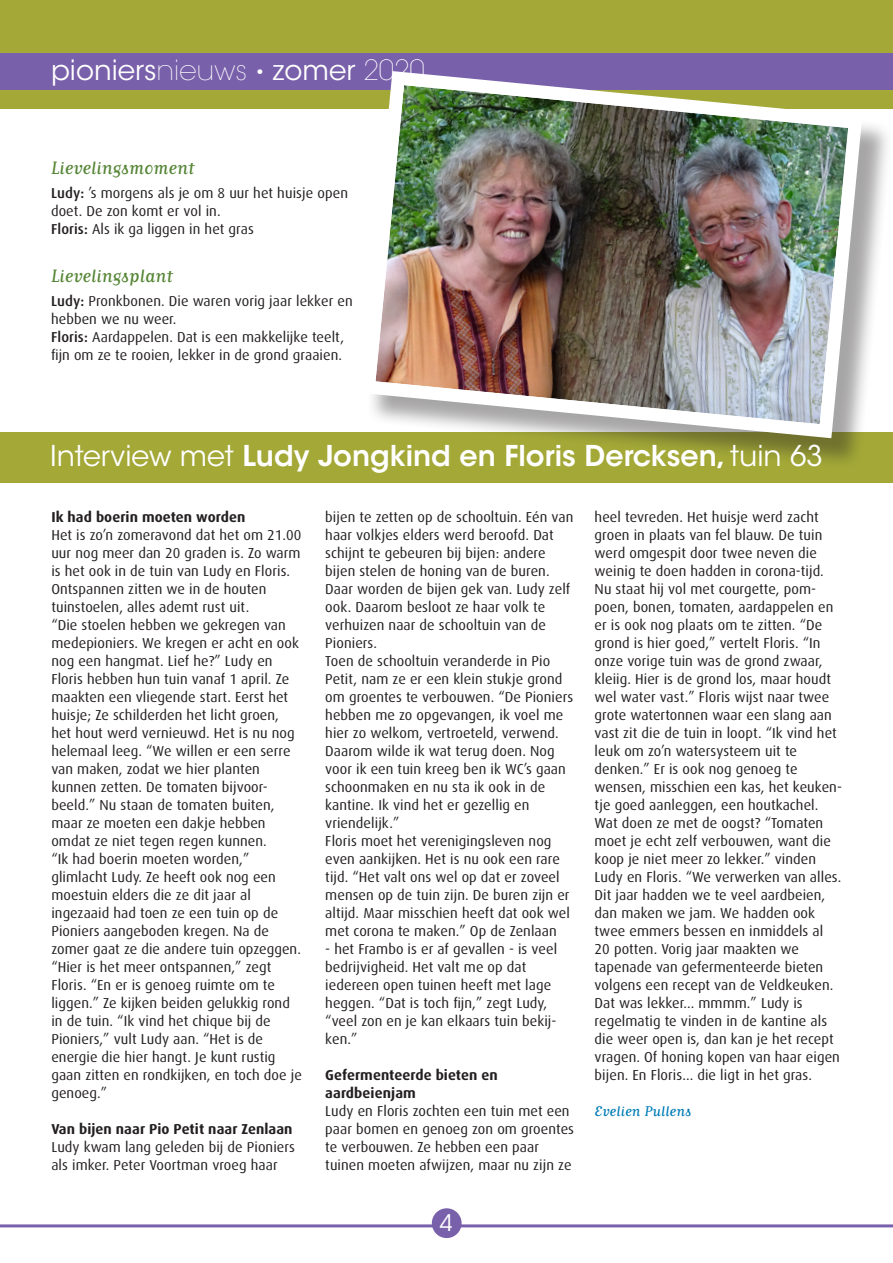
<style>
.page{position:relative;width:893px;height:1263px;background:#fff}
.page>*{position:absolute;margin:0;border:0;box-sizing:border-box;transform-origin:0 0}
.t1{font:600 28.5px "ITC Avant Garde Std";color:#fff}
.t2{font:27.75px "ITC Avant Garde Std";color:#fff}
.t3{font:22.8px "ITC Avant Garde Std";color:#fff}
.inleiding{font:21px "Matrix Script";color:#578637}
.auteur{font:16.5px "Matrix Script";letter-spacing:.005em;color:#007cb6}
.bodytekst{font:14.4px/18px "Dax";letter-spacing:.005em;color:#231f20}
.bodytekst-2{font:700 14.4px/18px "Dax";letter-spacing:.005em;color:#231f20}
.s1{font-weight:200}
.s2{font-weight:500}
.s3{font-weight:400}
</style>
<div class="page">
<div style="left:0;top:0;width:893px;height:108px;background:#a3a837"></div>
<div style="left:0;top:53px;width:893px;height:37px;background:#7960aa"></div>
<div style="left:0;top:432px;width:893px;height:50px;background:#a3a837"></div>
<div style="left:366px;top:76px;width:527px;height:393px;background:#231f20;opacity:.4"></div>
<img style="left:354px;top:71px;width:515px;height:374px">
<hr style="left:0;top:1224px;width:893px;height:3px;background:#7960aa">
<div style="left:432px;top:1208px;width:30px;height:30px;background:#7960aa;border-radius:50%"></div>
<p class="t2" style="left:51px;top:53px;width:375px">pioniers<span class="s1">nieuws •</span> zomer <span class="s1">2020</span></p>
<p class="inleiding" style="left:51px;top:158px;width:145px">Lievelingsmoment</p>
<p class="bodytekst" style="left:51px;top:184px;width:298px"><span class="s2">Ludy:</span> ’s morgens als je om 8 uur het huisje open doet. De zon komt er vol in.</p>
<p class="bodytekst" style="left:51px;top:220px;width:204px"><span class="s2">Floris:</span> Als ik ga liggen in het gras</p>
<p class="inleiding" style="left:51px;top:266px;width:123px">Lievelingsplant</p>
<p class="bodytekst" style="left:51px;top:292px;width:303px"><span class="s2">Ludy:</span> Pronkbonen. Die waren vorig jaar lekker en hebben we nu weer.</p>
<p class="bodytekst" style="left:51px;top:328px;width:295px"><span class="s2">Floris:</span> Aardappelen. Dat is een makkelijke teelt, fijn om ze te rooien, lekker in de grond graaien.</p>
<p class="t1" style="left:50px;top:438px;width:774px"><span class="s3">Interview met</span> Ludy Jongkind en Floris Dercksen, <span class="s3">tuin 63</span></p>
<p class="bodytekst-2" style="left:51px;top:508px;width:195px">Ik had boerin moeten worden</p>
<p class="bodytekst" style="left:51px;top:526px;width:252px">Het is zo’n zomeravond dat het om 21.00 uur nog meer dan 20 graden is. Zo warm is het ook in de tuin van Ludy en Floris.<br>Ontspannen zitten we in de houten tuinstoelen, alles ademt rust uit.</p>
<p class="bodytekst" style="left:51px;top:616px;width:249px">“Die stoelen hebben we gekregen van medepioniers. We kregen er acht en ook nog een hangmat. Lief he?” Ludy en Floris hebben hun tuin vanaf 1 april. Ze maakten een vliegende start. Eerst het huisje; Ze schilderden het licht groen, het hout werd vernieuwd. Het is nu nog helemaal leeg. “We willen er een serre van maken, zodat we hier planten kunnen zetten. De tomaten bijvoor&shy;beeld.” Nu staan de tomaten buiten, maar ze moeten een dakje hebben omdat ze niet tegen regen kunnen.</p>
<p class="bodytekst" style="left:51px;top:850px;width:252px">“Ik had boerin moeten worden,” glimlacht Ludy. Ze heeft ook nog een moestuin elders die ze dit jaar al ingezaaid had toen ze een tuin op de Pioniers aangeboden kregen. Na de zomer gaat ze die andere tuin opzeggen. “Hier is het meer ontspannen,” zegt Floris. “En er is genoeg ruimte om te liggen.” Ze kijken beiden gelukkig rond in de tuin. “Ik vind het chique bij de Pioniers,” vult Ludy aan. “Het is de energie die hier hangt. Je kunt rustig gaan zitten en rondkijken, en toch doe je genoeg.”</p>
<p class="bodytekst-2" style="left:51px;top:1120px;width:243px">Van bijen naar Pio Petit naar Zenlaan</p>
<p class="bodytekst" style="left:51px;top:1138px;width:245px">Ludy kwam lang geleden bij de Pioniers als imker. Peter Voortman vroeg haar</p>
<p class="bodytekst" style="left:325px;top:508px;width:250px">bijen te zetten op de schooltuin. Eén van haar volkjes elders werd beroofd. Dat schijnt te gebeuren bij bijen: andere bijen stelen de honing van de buren.<br>Daar worden de bijen gek van. Ludy zelf ook. Daarom besloot ze haar volk te verhuizen naar de schooltuin van de Pioniers.</p>
<p class="bodytekst" style="left:325px;top:652px;width:249px">Toen de schooltuin veranderde in Pio Petit, nam ze er een klein stukje grond om groentes te verbouwen. “De Pioniers hebben me zo opgevangen, ik voel me hier zo welkom, vertroeteld, verwend.<br>Daarom wilde ik wat terug doen. Nog voor ik een tuin kreeg ben ik WC’s gaan schoonmaken en nu sta ik ook in de kantine. Ik vind het er gezellig en vriendelijk.”</p>
<p class="bodytekst" style="left:325px;top:832px;width:246px">Floris moet het verenigingsleven nog even aankijken. Het is nu ook een rare tijd. “Het valt ons wel op dat er zoveel mensen op de tuin zijn. De buren zijn er altijd. Maar misschien heeft dat ook wel met corona te maken.” Op de Zenlaan</p>
<p class="bodytekst" style="left:325px;top:940px;width:233px">- het Frambo is er af gevallen - is veel bedrijvigheid. Het valt me op dat iedereen open tuinen heeft met lage heggen. “Dat is toch fijn,” zegt Ludy, “veel zon en je kan elkaars tuin bekij&shy;ken.”</p>
<p class="bodytekst-2" style="left:325px;top:1066px;width:174px">Gefermenteerde bieten en aardbeienjam</p>
<p class="bodytekst" style="left:325px;top:1102px;width:250px">Ludy en Floris zochten een tuin met een paar bomen en genoeg zon om groentes te verbouwen. Ze hebben een paar tuinen moeten afwijzen, maar nu zijn ze</p>
<p class="t3" style="left:440px;top:1209px;width:15px">4</p>
<p class="bodytekst" style="left:595px;top:508px;width:249px">heel tevreden. Het huisje werd zacht groen in plaats van fel blauw. De tuin werd omgespit door twee neven die weinig te doen hadden in corona-tijd.<br>Nu staat hij vol met courgette, pom&shy;poen, bonen, tomaten, aardappelen en er is ook nog plaats om te zitten. “De grond is hier goed,” vertelt Floris. “In onze vorige tuin was de grond zwaar, kleiig. Hier is de grond los, maar houdt wel water vast.” Floris wijst naar twee grote watertonnen waar een slang aan vast zit die de tuin in loopt. “Ik vind het leuk om zo’n watersysteem uit te denken.” Er is ook nog genoeg te wensen, misschien een kas, het keuken&shy;tje goed aanleggen, een houtkachel.</p>
<p class="bodytekst" style="left:595px;top:814px;width:248px">Wat doen ze met de oogst? “Tomaten moet je echt zelf verbouwen, want die koop je niet meer zo lekker.” vinden Ludy en Floris. “We verwerken van alles.<br>Dit jaar hadden we te veel aardbeien, dan maken we jam. We hadden ook twee emmers bessen en inmiddels al 20 potten. Vorig jaar maakten we tapenade van gefermenteerde bieten volgens een recept van de Veldkeuken.<br>Dat was lekker... mmmm.” Ludy is regelmatig te vinden in de kantine als die weer open is, dan kan je het recept vragen. Of honing kopen van haar eigen bijen. En Floris... die ligt in het gras.</p>
<p class="auteur" style="left:595px;top:1103px;width:98px">Evelien Pullens</p>
</div>
